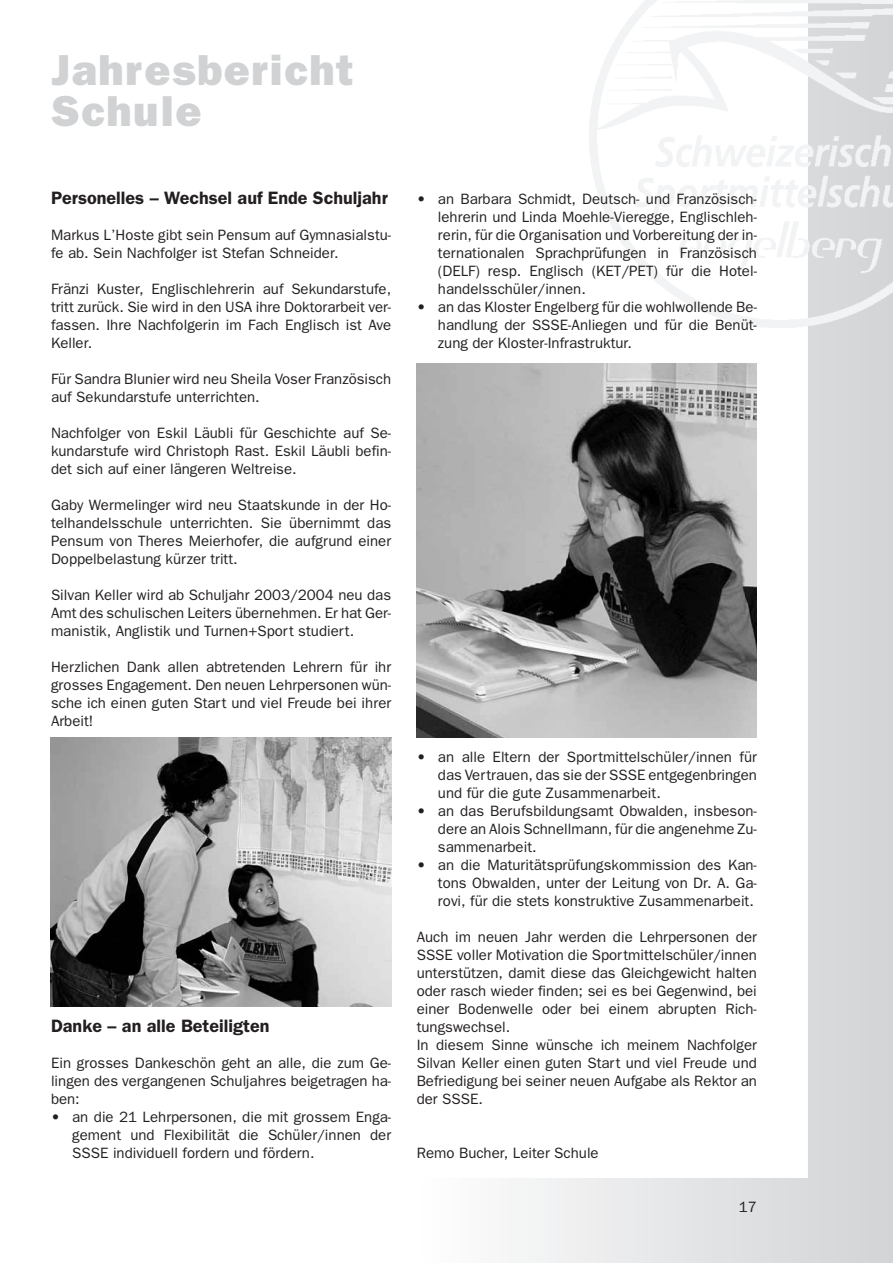
<style>
.page{position:relative;width:893px;height:1263px;background:#fff}
.page>*{position:absolute;margin:0;border:0;box-sizing:border-box;transform-origin:0 0}
.t1{font:800 43.5px/40.5px "Franklin Gothic";letter-spacing:.035em;color:#d1d2d4}
.t2{font:600 18px "Franklin Gothic";color:#231f20}
.t3{font:15px/18px "Franklin Gothic";color:#231f20;text-align:justify}
</style>
<div class="page">
<svg style="left:417px;top:123px;width:476px;height:1140px"></svg>
<img style="left:590px;top:0;width:303px;height:327px">
<img style="left:417px;top:364px;width:340px;height:374px">
<img style="left:51px;top:737px;width:340px;height:269px">
<h1 class="t1" style="left:51px;top:50px;width:304px">Jahresbericht<br>Schule</h1>
<p class="t2" style="left:51px;top:187px;width:338px">Personelles – Wechsel auf Ende Schuljahr</p>
<p class="t3" style="left:51px;top:226px;width:342px">Markus L’Hoste gibt sein Pensum auf Gymnasialstu&shy;fe ab. Sein Nachfolger ist Stefan Schneider.</p>
<p class="t3" style="left:51px;top:280px;width:342px">Fränzi Kuster, Englischlehrerin auf Sekundarstufe, tritt zurück. Sie wird in den USA ihre Doktorarbeit ver&shy;fassen. Ihre Nachfolgerin im Fach Englisch ist Ave Keller.</p>
<p class="t3" style="left:51px;top:370px;width:342px">Für Sandra Blunier wird neu Sheila Voser Französisch auf Sekundarstufe unterrichten.</p>
<p class="t3" style="left:51px;top:424px;width:342px">Nachfolger von Eskil Läubli für Geschichte auf Se&shy;kundarstufe wird Christoph Rast. Eskil Läubli befin&shy;det sich auf einer längeren Weltreise.</p>
<p class="t3" style="left:51px;top:496px;width:342px">Gaby Wermelinger wird neu Staatskunde in der Ho&shy;telhandelsschule unterrichten. Sie übernimmt das Pensum von Theres Meierhofer, die aufgrund einer Doppelbelastung kürzer tritt.</p>
<p class="t3" style="left:51px;top:586px;width:342px">Silvan Keller wird ab Schuljahr 2003/2004 neu das Amt des schulischen Leiters übernehmen. Er hat Ger&shy;manistik, Anglistik und Turnen+Sport studiert.</p>
<p class="t3" style="left:51px;top:658px;width:342px">Herzlichen Dank allen abtretenden Lehrern für ihr grosses Engagement. Den neuen Lehrpersonen wün&shy;sche ich einen guten Start und viel Freude bei ihrer Arbeit!</p>
<p class="t2" style="left:51px;top:1015px;width:220px">Danke – an alle Beteiligten</p>
<p class="t3" style="left:51px;top:1054px;width:342px">Ein grosses Dankeschön geht an alle, die zum Ge&shy;lingen des vergangenen Schuljahres beigetragen ha&shy;ben:</p>
<p class="t3" style="left:72px;top:1108px;width:321px;text-indent:-21px">• an die 21 Lehrpersonen, die mit grossem Enga&shy;gement und Flexibilität die Schüler/innen der SSSE individuell fordern und fördern.</p>
<p class="t3" style="left:438px;top:190px;width:321px;text-indent:-21px">• an Barbara Schmidt, Deutsch- und Französisch&shy;lehrerin und Linda Moehle-Vieregge, Englischleh&shy;rerin, für die Organisation und Vorbereitung der in&shy;ternationalen Sprachprüfungen in Französisch (DELF) resp. Englisch (KET/PET) für die Hotel&shy;handelsschüler/innen.</p>
<p class="t3" style="left:438px;top:298px;width:321px;text-indent:-21px">• an das Kloster Engelberg für die wohlwollende Be&shy;handlung der SSSE-Anliegen und für die Benüt&shy;zung der Kloster-Infrastruktur.</p>
<p class="t3" style="left:438px;top:748px;width:321px;text-indent:-21px">• an alle Eltern der Sportmittelschüler/innen für das Vertrauen, das sie der SSSE entgegenbringen und für die gute Zusammenarbeit.</p>
<p class="t3" style="left:438px;top:802px;width:320px;text-indent:-21px">• an das Berufsbildungsamt Obwalden, insbeson&shy;dere an Alois Schnellmann, für die angenehme Zu&shy;sammenarbeit.</p>
<p class="t3" style="left:438px;top:856px;width:320px;text-indent:-21px">• an die Maturitätsprüfungskommission des Kan&shy;tons Obwalden, unter der Leitung von Dr. A. Ga&shy;rovi, für die stets konstruktive Zusammenarbeit.</p>
<p class="t3" style="left:417px;top:928px;width:342px;text-align:left">Auch im neuen Jahr werden die Lehrpersonen der SSSE voller Motivation die Sportmittelschüler/innen unterstützen, damit diese das Gleichgewicht halten oder rasch wieder finden; sei es bei Gegenwind, bei einer Bodenwelle oder bei einem abrupten Rich&shy;tungswechsel.<br>In diesem Sinne wünsche ich meinem Nachfolger Silvan Keller einen guten Start und viel Freude und Befriedigung bei seiner neuen Aufgabe als Rektor an der SSSE.</p>
<p class="t3" style="left:417px;top:1144px;width:183px">Remo Bucher, Leiter Schule</p>
<p class="t3" style="left:739px;top:1198px;width:19px">17</p>
</div>
